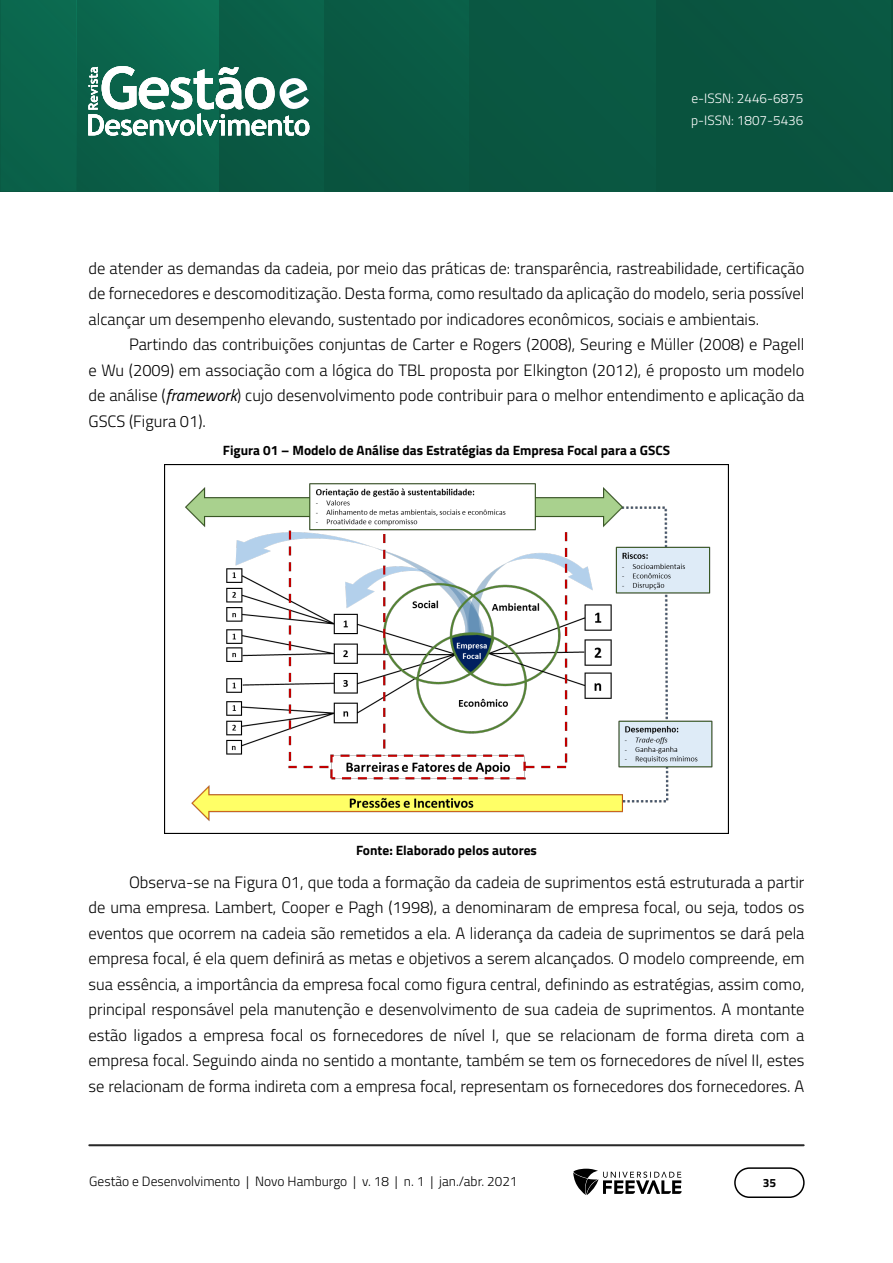
<style>
.page{position:relative;width:893px;height:1263px;background:#fff}
.page>*{position:absolute;margin:0;border:0;box-sizing:border-box;transform-origin:0 0}
.Corpo_de_texto{font:300 16.5px/25.5px "Titillium Web";color:#000;text-align:justify}
.Legenda_FIGURA{font:700 13.5px "Titillium Web";color:#000}
.t1{font:300 13.5px "Titillium Web";color:#000}
.t2{font:300 13.5px/22.5px "Titillium Web";color:#fff}
.fonte_FIGURA{font:700 13.5px "Titillium Web";color:#000}
.t3{font:700 12px "Titillium Web";color:#000}
.s1{font-weight:400;font-style:italic}
</style>
<div class="page">
<hr style="left:890px;top:0;width:3px;height:191px;background:#0a4f3b">
<img style="left:0;top:0;width:890px;height:191px">
<hr style="left:219px;top:0;width:1px;height:191px;background:#0a5a45">
<img style="left:76px;top:0;width:1px;height:191px">
<hr style="left:657px;top:0;width:1px;height:191px;background:#09533e">
<hr style="left:89px;top:1144px;width:715px;height:2px;background:#282828">
<div style="left:734px;top:1167px;width:71px;height:31px;border:2px solid #000;border-radius:15px"></div>
<svg style="left:573px;top:1169px;width:109px;height:26px"></svg>
<svg style="left:88px;top:66px;width:221px;height:70px"></svg>
<img style="left:165px;top:464px;width:563px;height:370px">
<p class="t2" style="left:691px;top:86px;width:114px">e-ISSN: 2446-6875 p-ISSN: 1807-5436</p>
<p class="Corpo_de_texto" style="left:88px;top:254px;width:717px">de atender as demandas da cadeia, por meio das práticas de: transparência, rastreabilidade, certificação de fornecedores e descomoditização. Desta forma, como resultado da aplicação do modelo, seria possível alcançar um desempenho elevando, sustentado por indicadores econômicos, sociais e ambientais.</p>
<p class="Corpo_de_texto" style="left:88px;top:331px;width:717px;text-indent:40px">Partindo das contribuições conjuntas de Carter e Rogers (2008), Seuring e Müller (2008) e Pagell e Wu (2009) em associação com a lógica do TBL proposta por Elkington (2012), é proposto um modelo de análise (<span class="s1">framework</span>) cujo desenvolvimento pode contribuir para o melhor entendimento e aplicação da GSCS (Figura 01).</p>
<p class="Legenda_FIGURA" style="left:223px;top:440px;width:449px">Figura 01 – Modelo de Análise das Estratégias da Empresa Focal para a GSCS</p>
<p class="fonte_FIGURA" style="left:356px;top:840px;width:182px">Fonte: Elaborado pelos autores</p>
<p class="Corpo_de_texto" style="left:88px;top:868px;width:717px;text-indent:40px">Observa-se na Figura 01, que toda a formação da cadeia de suprimentos está estruturada a partir de uma empresa. Lambert, Cooper e Pagh (1998), a denominaram de empresa focal, ou seja, todos os eventos que ocorrem na cadeia são remetidos a ela. A liderança da cadeia de suprimentos se dará pela empresa focal, é ela quem definirá as metas e objetivos a serem alcançados. O modelo compreende, em sua essência, a importância da empresa focal como figura central, definindo as estratégias, assim como, principal responsável pela manutenção e desenvolvimento de sua cadeia de suprimentos. A montante estão ligados a empresa focal os fornecedores de nível I, que se relacionam de forma direta com a empresa focal. Seguindo ainda no sentido a montante, também se tem os fornecedores de nível II, estes se relacionam de forma indireta com a empresa focal, representam os fornecedores dos fornecedores. A</p>
<p class="t1" style="left:89px;top:1171px;width:430px">Gestão e Desenvolvimento | Novo Hamburgo | v. 18 | n. 1 | jan./abr. 2021</p>
<p class="t3" style="left:763px;top:1174px;width:15px">35</p>
</div>
